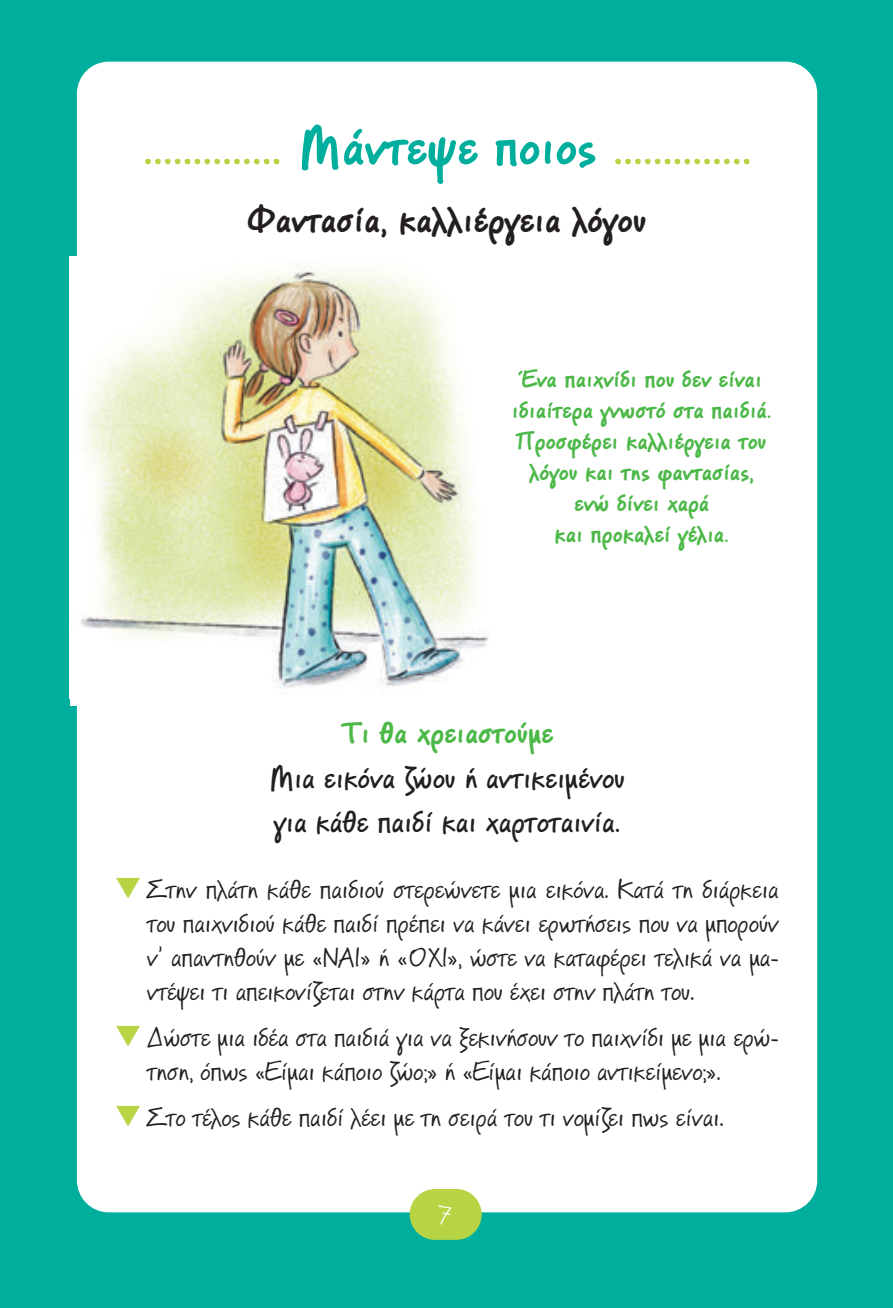
<style>
.page{position:relative;width:893px;height:1308px;background:#fff}
.page>*{position:absolute;margin:0;border:0;box-sizing:border-box;transform-origin:0 0}
.t1{font:700 54px "PF Reminder";color:#b7d444}
.t2{font:700 38.25px "PF Reminder";color:#231f20}
.t3{font:500 31.5px/44.6px "PF Reminder";color:#231f20}
.t4{font:700 31.5px "PF Reminder";color:#4cb848}
.t5{font:31.5px "PF Kids Age Five";color:#fff}
.t6{font:27px/33.8px "PF Reminder";color:#231f20;text-align:justify}
.t7{font:700 24.75px/31.1px "PF Reminder";color:#4cb848;text-align:center}
.s1{color:#00ae9d}
.s2{color:#b7d444}
</style>
<div class="page">
<div style="left:0;top:0;width:892px;height:1308px;background:#00ae9d"></div>
<div style="left:77px;top:62px;width:740px;height:1150px;background:#fff;border-radius:32px"></div>
<div style="left:409px;top:1189px;width:72px;height:51px;background:#b7d444;border-radius:25px"></div>
<div style="left:70px;top:257px;width:434px;height:448px;background:#fff"></div>
<img style="left:80px;top:266px;width:409px;height:422px">
<h1 class="t1" style="left:143px;top:125px;width:610px">.............. <span class="s1">Μάντεψε ποιος</span> ..............</h1>
<h2 class="t2" style="left:247px;top:204px;width:400px">Φαντασία, καλλιέργεια λόγου</h2>
<p class="t7" style="left:512px;top:368px;width:261px">Ένα παιχνίδι που δεν είναι ιδιαίτερα γνωστό στα παιδιά.<br>Προσφέρει καλλιέργεια του λόγου και της φαντασίας, ενώ δίνει χαρά<br>και προκαλεί γέλια.</p>
<p class="t4" style="left:341px;top:721px;width:214px">Τι θα χρειαστούμε</p>
<p class="t3" style="left:269px;top:759px;width:357px">Μια εικόνα ζώου ή αντικειμένου για κάθε παιδί και χαρτοταινία.</p>
<p class="t6" style="left:147px;top:877px;width:633px;text-indent:-32px"><span class="s2">▼</span> Στην πλάτη κάθε παιδιού στερεώνετε μια εικόνα. Κατά τη διάρκεια του παιχνιδιού κάθε παιδί πρέπει να κάνει ερωτήσεις που να μπορούν ν’ απαντηθούν με «ΝΑΙ» ή «ΟΧΙ», ώστε να καταφέρει τελικά να μα&shy;ντέψει τι απεικονίζεται στην κάρτα που έχει στην πλάτη του.</p>
<p class="t6" style="left:147px;top:1025px;width:633px;text-indent:-32px"><span class="s2">▼</span> Δώστε μια ιδέα στα παιδιά για να ξεκινήσουν το παιχνίδι με μια ερώ&shy;τηση, όπως «Είμαι κάποιο ζώο;» ή «Είμαι κάποιο αντικείμενο;».</p>
<p class="t6" style="left:115px;top:1105px;width:610px"><span class="s2">▼</span> Στο τέλος κάθε παιδί λέει με τη σειρά του τι νομίζει πως είναι.</p>
<p class="t5" style="left:437px;top:1199px;width:17px">7</p>
</div>
